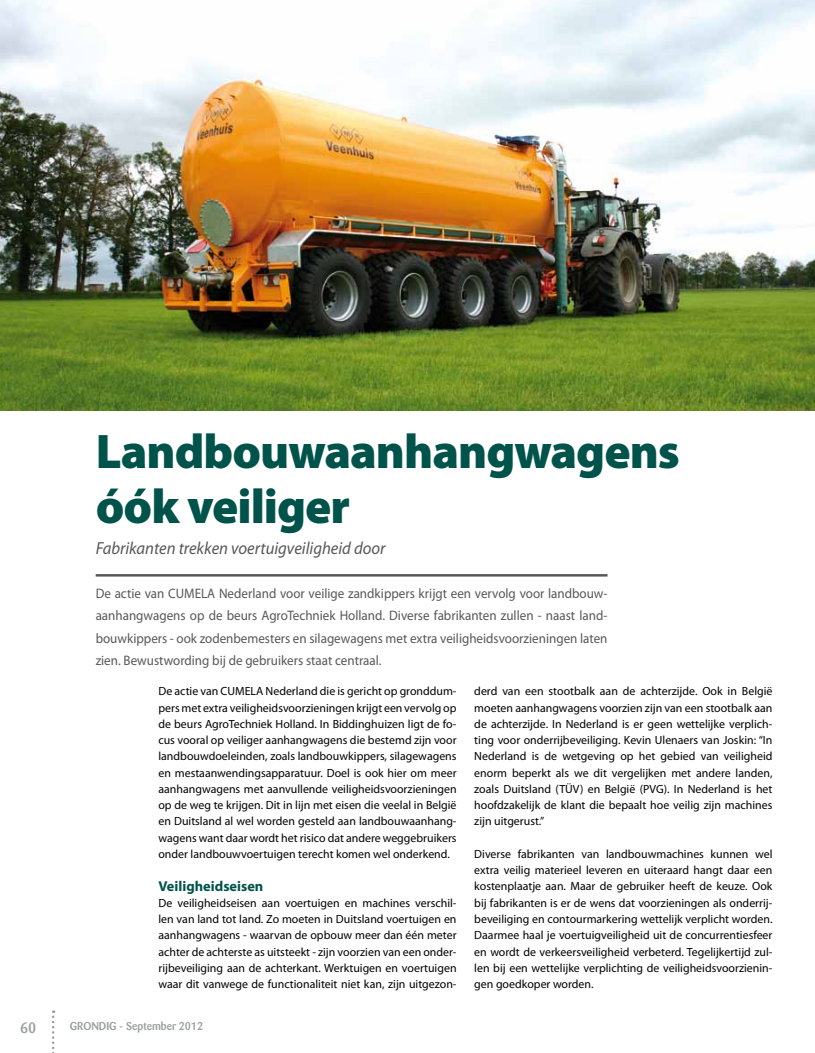
<style>
.page{position:relative;width:815px;height:1053px;background:#fff}
.page>*{position:absolute;margin:0;border:0;box-sizing:border-box;transform-origin:0 0}
.t1{font:900 48.75px/55px "Myriad Pro";letter-spacing:-.02em;color:#00534a}
.t2{font:italic 17.5px "Myriad Pro";color:#58585a;scale:.95 1}
.t3{font:500 15px "Barmeno Pro";color:#9c9e9f}
.t4{font:700 14.38px "Myriad Pro";color:#00534a}
.t5{font:13.75px/22.5px "Myriad Pro";color:#58585a;text-align:justify;scale:.95 1}
.t6{font:11.88px/16.2px "Myriad Pro";color:#000;text-align:justify}
.t7{font:500 11.25px "Barmeno Pro";color:#9c9e9f}
</style>
<div class="page">
<img style="left:0;top:0;width:815px;height:410px">
<hr style="left:96px;top:574px;width:512px;height:2px;background:#58585a">
<svg style="left:52px;top:1010px;width:2px;height:43px"></svg>
<h1 class="t1" style="left:96px;top:422px;width:586px">Landbouwaanhangwagens óók veiliger</h1>
<h2 class="t2" style="left:96px;top:537px;width:307px">Fabrikanten trekken voertuigveiligheid door</h2>
<p class="t5" style="left:96px;top:581px;width:540px">De actie van CUMELA Nederland voor veilige zandkippers krijgt een vervolg voor landbouw&shy;aanhangwagens op de beurs AgroTechniek Holland. Diverse fabrikanten zullen - naast land&shy;bouwkippers - ook zodenbemesters en silagewagens met extra veiligheidsvoorzieningen laten zien. Bewustwording bij de gebruikers staat centraal.</p>
<p class="t6" style="left:474px;top:683px;width:300px">derd van een stootbalk aan de achterzijde. Ook in België moeten aanhangwagens voorzien zijn van een stootbalk aan de achterzijde. In Nederland is er geen wettelijke verplich&shy;ting voor onderrijbeveiliging. Kevin Ulenaers van Joskin: “In Nederland is de wetgeving op het gebied van veiligheid enorm beperkt als we dit vergelijken met andere landen, zoals Duitsland (TÜV) en België (PVG). In Nederland is het hoofdzakelijk de klant die bepaalt hoe veilig zijn machines zijn uitgerust.”</p>
<p class="t6" style="left:474px;top:845px;width:300px">Diverse fabrikanten van landbouwmachines kunnen wel extra veilig materieel leveren en uiteraard hangt daar een kostenplaatje aan. Maar de gebruiker heeft de keuze. Ook bij fabrikanten is er de wens dat voorzieningen als onderrij&shy;beveiliging en contourmarkering wettelijk verplicht worden.<br>Daarmee haal je voertuigveiligheid uit de concurrentiesfeer en wordt de verkeersveiligheid verbeterd. Tegelijkertijd zul&shy;len bij een wettelijke verplichting de veiligheidsvoorzienin&shy;gen goedkoper worden.</p>
<p class="t6" style="left:158px;top:683px;width:300px">De actie van CUMELA Nederland die is gericht op gronddum&shy;pers met extra veiligheidsvoorzieningen krijgt een vervolg op de beurs AgroTechniek Holland. In Biddinghuizen ligt de fo&shy;cus vooral op veiliger aanhangwagens die bestemd zijn voor landbouwdoeleinden, zoals landbouwkippers, silagewagens en mestaanwendingsapparatuur. Doel is ook hier om meer aanhangwagens met aanvullende veiligheidsvoorzieningen op de weg te krijgen. Dit in lijn met eisen die veelal in België en Duitsland al wel worden gesteld aan landbouwaanhang&shy;wagens want daar wordt het risico dat andere weggebruikers onder landbouwvoertuigen terecht komen wel onderkend.</p>
<p class="t4" style="left:158px;top:876px;width:106px">Veiligheidseisen</p>
<p class="t6" style="left:158px;top:894px;width:300px">De veiligheidseisen aan voertuigen en machines verschil&shy;len van land tot land. Zo moeten in Duitsland voertuigen en aanhangwagens - waarvan de opbouw meer dan één meter achter de achterste as uitsteekt - zijn voorzien van een onder&shy;rijbeveiliging aan de achterkant. Werktuigen en voertuigen waar dit vanwege de functionaliteit niet kan, zijn uitgezon-</p>
<p class="t3" style="left:20px;top:1017px;width:18px">60</p>
<p class="t7" style="left:70px;top:1018px;width:135px">GRONDIG - September 2012</p>
</div>
